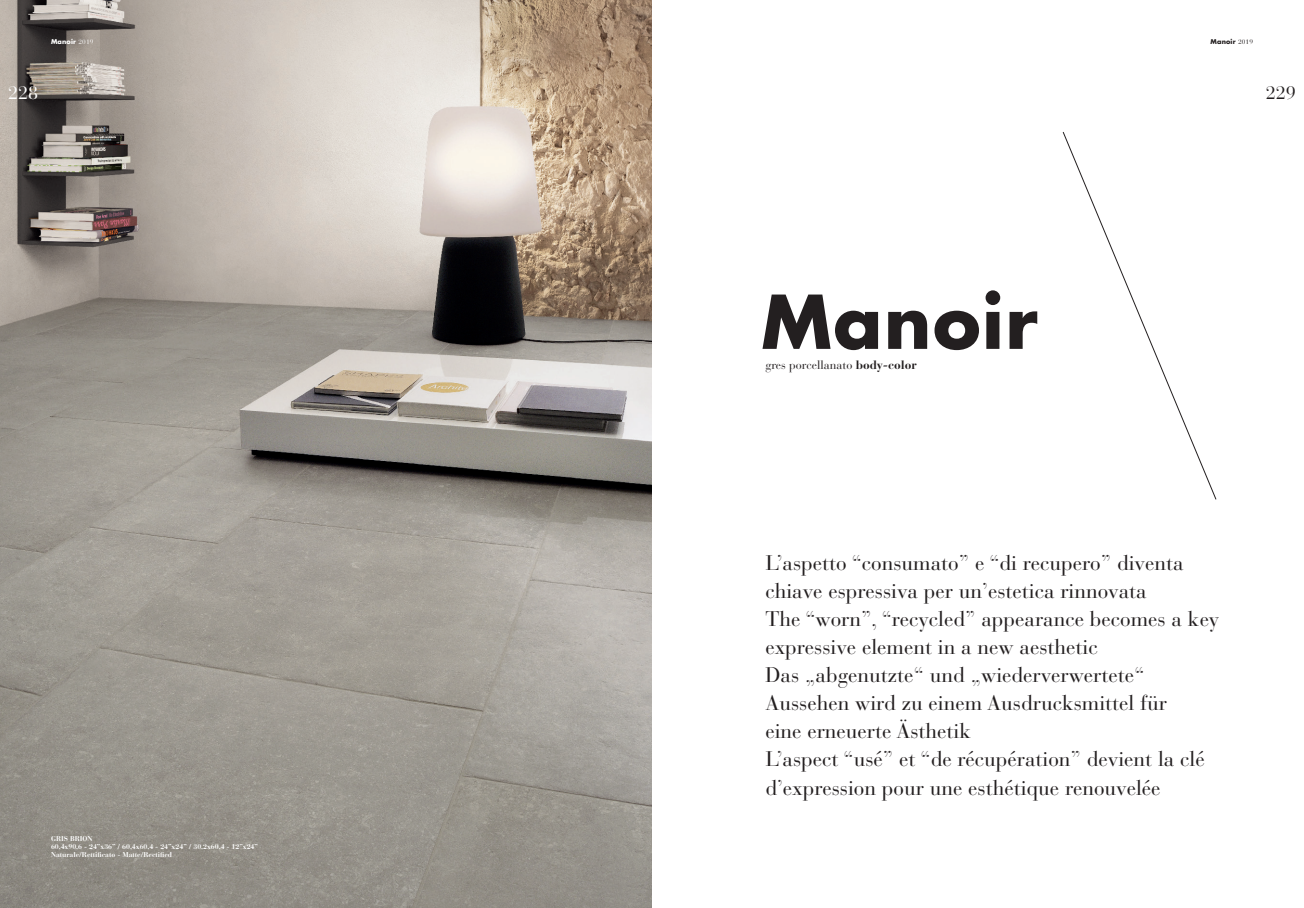
<style>
.page{position:relative;width:1304px;height:908px;background:#fff}
.page>*{position:absolute;margin:0;border:0;box-sizing:border-box;transform-origin:0 0}
.t1{font:700 72px "Futura Std";letter-spacing:.02em;color:#231f20}
.t2{font:21px/28px "Bauer Bodoni Std";color:#231f20}
.t3{font:18px "Bauer Bodoni Std";color:#fff}
.t4{font:18px "Bauer Bodoni Std";color:#231f20}
.t5{font:12px "Bauer Bodoni Std";color:#231f20}
.t6{font:700 7px "Bauer Bodoni Std";color:#fff}
.t7{font:700 6.5px "Futura Std";letter-spacing:.025em;color:#fff}
.t8{font:700 6.5px "Futura Std";letter-spacing:.025em;color:#231f20}
.s1{font-family:"Bauer Bodoni Std";font-weight:400}
.s2{font-weight:700}
</style>
<div class="page">
<img style="left:0;top:0;width:652px;height:907px">
<svg style="left:1062px;top:132px;width:155px;height:368px"></svg>
<p class="t7" style="left:51px;top:37px;width:44px">Manoir <span class="s1">2019</span></p>
<p class="t8" style="left:1211px;top:37px;width:44px">Manoir <span class="s1">2019</span></p>
<p class="t3" style="left:8px;top:82px;width:32px">228</p>
<p class="t4" style="left:1266px;top:82px;width:32px">229</p>
<p class="t1" style="left:761px;top:274px;width:278px">Manoir</p>
<p class="t5" style="left:765px;top:358px;width:153px">gres porcellanato <span class="s2">body-color</span></p>
<p class="t6" style="left:51px;top:833px;width:43px">GRIS BRION</p>
<p class="t6" style="left:51px;top:841px;width:209px">60,4x90,6 - 24”x36” / 60,4x60,4 - 24”x24” / 30,2x60,4 - 12”x24”</p>
<p class="t6" style="left:51px;top:849px;width:123px">Naturale/Rettificato - Matte/Rectified</p>
<p class="t2" style="left:765px;top:549px;width:420px">L’aspetto “consumato” e “di recupero” diventa chiave espressiva per un’estetica rinnovata</p>
<p class="t2" style="left:765px;top:605px;width:456px">The “worn”, “recycled” appearance becomes a key expressive element in a new aesthetic</p>
<p class="t2" style="left:765px;top:661px;width:381px">Das „abgenutzte“ und „wiederverwertete“</p>
<p class="t2" style="left:765px;top:689px;width:403px">Aussehen wird zu einem Ausdrucksmittel für</p>
<p class="t2" style="left:765px;top:717px;width:207px">eine erneuerte Ästhetik</p>
<p class="t2" style="left:765px;top:745px;width:441px">L’aspect “usé” et “de récupération” devient la clé d’expression pour une esthétique renouvelée</p>
</div>
